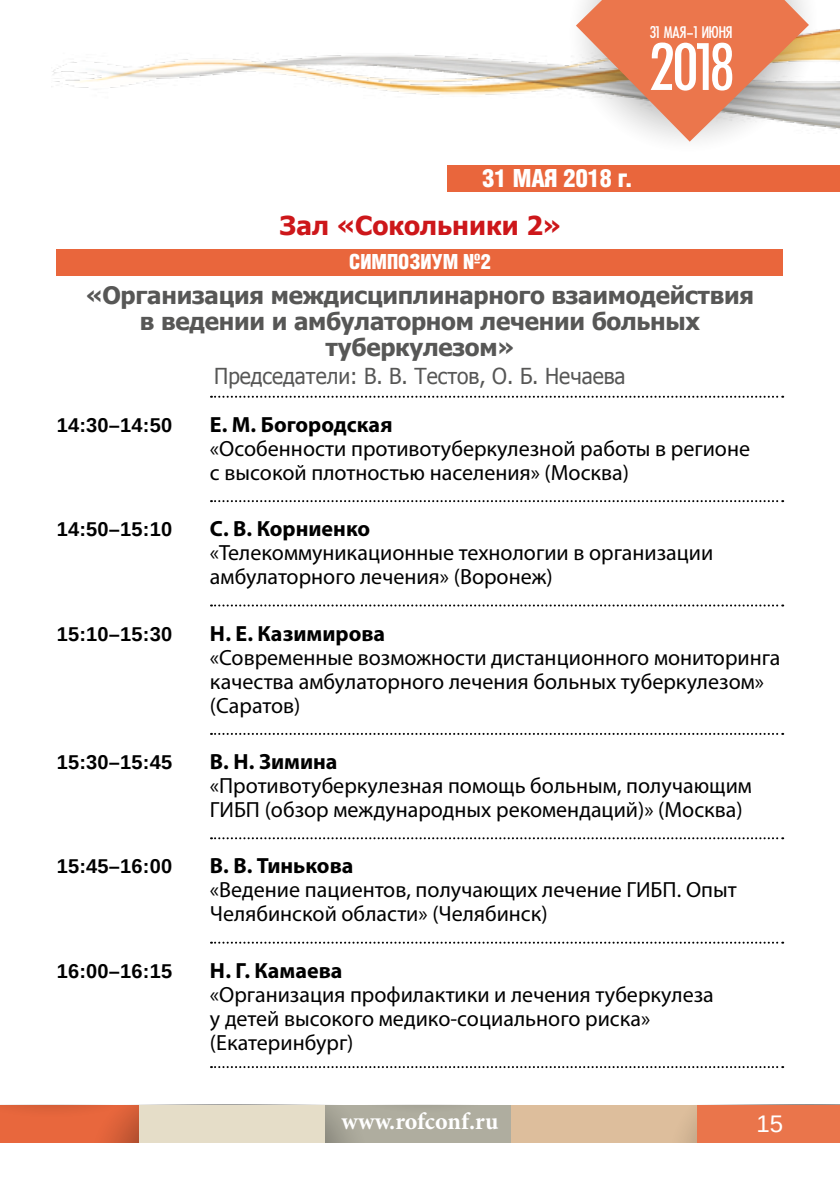
<style>
.page{position:relative;width:840px;height:1191px;background:#fff}
.page>*{position:absolute;margin:0;border:0;box-sizing:border-box;transform-origin:0 0}
.t1{font:71.2px "Futura Condensed Plain";color:#fff}
.t2{font:700 26px "Tahoma";color:#cd171a}
.t3{font:700 24px/26px "Tahoma";letter-spacing:-.01em;color:#575756;text-align:center}
.t4{font:700 24px "Minion Pro";color:#fff}
.t5{font:300 condensed 24px "AG Letterica";color:#fff}
.t6{font:24px "Liberation Sans";color:#fff}
.t7{font:22px/24px "Myriad Pro";color:#000}
.t8{font:700 22px "Myriad Pro";color:#000}
.t9{font:22px "Tahoma";color:#575756;scale:.95 1}
.t10{font:700 20px "Liberation Sans";letter-spacing:.01em;color:#000}
.t11{font:300 condensed 20px "AG Letterica";color:#fff}
.t12{font:18px "Futura Condensed Plain";color:#fff}
</style>
<div class="page">
<div style="left:510px;top:1104px;width:186px;height:38px;background:#ddbe9c"></div>
<svg style="left:0;top:1104px;width:552px;height:38px;background:#d1ac94"></svg>
<svg style="left:647px;top:1104px;width:49px;height:38px"></svg>
<div style="left:696px;top:1104px;width:143px;height:38px;background:#ea754b"></div>
<img style="left:52px;top:29px;width:787px;height:100px">
<svg style="left:543px;top:24px;width:277px;height:142px"></svg>
<svg style="left:575px;top:0;width:233px;height:142px"></svg>
<svg style="left:211px;top:396px;width:571px;height:2px"></svg>
<svg style="left:211px;top:500px;width:571px;height:2px"></svg>
<svg style="left:211px;top:604px;width:571px;height:2px"></svg>
<svg style="left:211px;top:733px;width:571px;height:2px"></svg>
<svg style="left:211px;top:837px;width:571px;height:2px"></svg>
<svg style="left:211px;top:941px;width:571px;height:2px"></svg>
<svg style="left:211px;top:1066px;width:571px;height:2px"></svg>
<div style="left:447px;top:166px;width:392px;height:26px;background:#e9663c"></div>
<div style="left:57px;top:250px;width:725px;height:26px;background:#e9663c"></div>
<p class="t12" style="left:649px;top:22px;width:84px">31 МАЯ–1 ИЮНЯ</p>
<h1 class="t1" style="left:649px;top:26px;width:85px">2018</h1>
<p class="t5" style="left:482px;top:163px;width:152px">31 МАЯ 2018 г.</p>
<p class="t2" style="left:280px;top:207px;width:282px">Зал «Сокольники 2»</p>
<p class="t11" style="left:349px;top:250px;width:143px">СИМПОЗИУМ №2</p>
<p class="t3" style="left:86px;top:281px;width:669px">«Организация междисциплинарного взаимодействия в ведении и амбулаторном лечении больных туберкулезом»</p>
<p class="t9" style="left:214px;top:361px;width:434px">Председатели: В. В. Тестов, О. Б. Нечаева</p>
<p class="t10" style="left:57px;top:411px;width:117px">14:30–14:50</p>
<p class="t8" style="left:210px;top:410px;width:184px">Е. М. Богородская</p>
<p class="t7" style="left:210px;top:436px;width:541px">«Особенности противотуберкулезной работы в регионе с высокой плотностью населения» (Москва)</p>
<p class="t10" style="left:57px;top:515px;width:117px">14:50–15:10</p>
<p class="t8" style="left:210px;top:514px;width:162px">С. В. Корниенко</p>
<p class="t7" style="left:210px;top:540px;width:504px">«Телекоммуникационные технологии в организации амбулаторного лечения» (Воронеж)</p>
<p class="t10" style="left:57px;top:620px;width:117px">15:10–15:30</p>
<p class="t8" style="left:210px;top:619px;width:177px">Н. Е. Казимирова</p>
<p class="t7" style="left:210px;top:645px;width:571px">«Современные возможности дистанционного мониторинга качества амбулаторного лечения больных туберкулезом» (Саратов)</p>
<p class="t10" style="left:57px;top:748px;width:117px">15:30–15:45</p>
<p class="t8" style="left:210px;top:747px;width:129px">В. Н. Зимина</p>
<p class="t7" style="left:210px;top:773px;width:543px">«Противотуберкулезная помощь больным, получающим<br>ГИБП (обзор международных рекомендаций)» (Москва)</p>
<p class="t10" style="left:57px;top:852px;width:117px">15:45–16:00</p>
<p class="t8" style="left:210px;top:851px;width:145px">В. В. Тинькова</p>
<p class="t7" style="left:210px;top:877px;width:528px">«Ведение пациентов, получающих лечение ГИБП. Опыт<br>Челябинской области» (Челябинск)</p>
<p class="t10" style="left:57px;top:957px;width:117px">16:00–16:15</p>
<p class="t8" style="left:210px;top:956px;width:134px">Н. Г. Камаева</p>
<p class="t7" style="left:210px;top:982px;width:505px">«Организация профилактики и лечения туберкулеза у детей высокого медико-социального риска» (Екатеринбург)</p>
<p class="t4" style="left:341px;top:1104px;width:158px">www.rofconf.ru</p>
<p class="t6" style="left:756px;top:1109px;width:28px">15</p>
</div>
